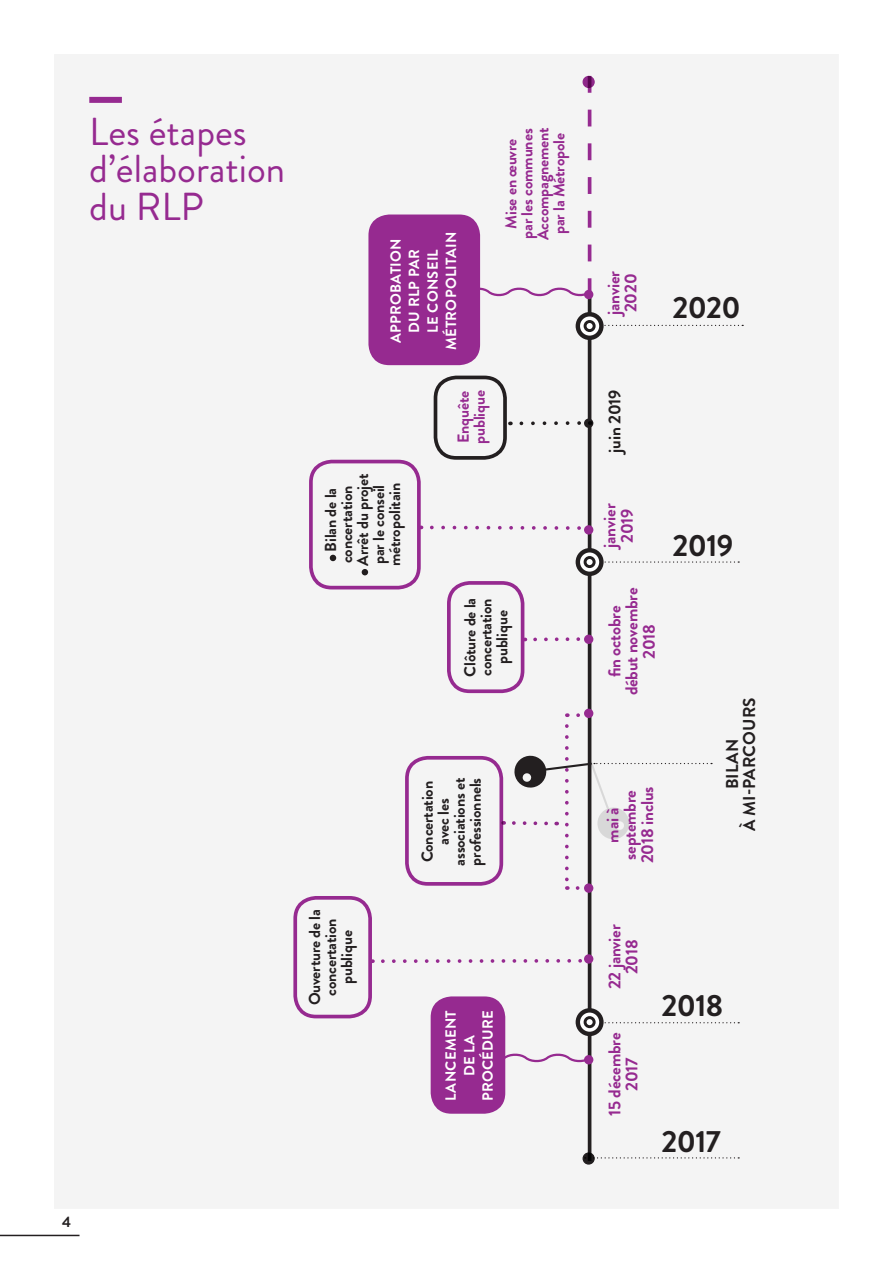
<style>
.page{position:relative;width:893px;height:1263px;background:#fff}
.page>*{position:absolute;margin:0;border:0;box-sizing:border-box;transform-origin:0 0}
.t1{font:39px/37.5px "Brandon Grotesque";color:#962a90}
.t2{font:700 30.75px "Brandon Grotesque";letter-spacing:-.02em;color:#231f20}
.t3{font:700 17.25px/17.2px "Brandon Grotesque";letter-spacing:-.01em;color:#962a90;text-align:center}
.t4{font:700 17.25px/17.2px "Brandon Grotesque";letter-spacing:.005em;color:#231f20;text-align:center}
.t5{font:700 15.9px/15.9px "Brandon Grotesque";letter-spacing:-.01em;color:#231f20;text-align:center}
.t6{font:700 15.9px/15.9px "Brandon Grotesque";letter-spacing:-.01em;color:#962a90}
.t7{font:700 15px "Brandon Grotesque";color:#231f20}
.t8{font:700 14.7px/18.5px "Brandon Grotesque";letter-spacing:.02em;color:#fff;text-align:center}
</style>
<div class="page">
<hr style="left:0;top:1235px;width:80px;height:1px;background:#231f20">
<div style="left:58px;top:58px;width:776px;height:1146px;background:#f4f4f4"></div>
<hr style="left:588px;top:294px;width:3px;height:867px;background:#231f20">
<div style="left:431px;top:996px;width:74px;height:118px;background:#962a90;border-radius:21px"></div>
<div style="left:368px;top:214px;width:112px;height:151px;background:#962a90;border-radius:21px"></div>
<div style="left:293px;top:896px;width:79px;height:122px;border:4px solid #962a90;border-radius:21px"></div>
<div style="left:405px;top:756px;width:98px;height:130px;border:4px solid #962a90;border-radius:21px"></div>
<div style="left:447px;top:581px;width:77px;height:112px;border:4px solid #962a90;border-radius:21px"></div>
<div style="left:309px;top:460px;width:112px;height:129px;border:4px solid #962a90;border-radius:21px"></div>
<div style="left:434px;top:376px;width:73px;height:84px;border:4px solid #231f20;border-radius:21px"></div>
<svg style="left:583px;top:1153px;width:11px;height:11px"></svg>
<div style="left:583px;top:1152px;width:12px;height:12px;border:1px solid #231f20;border-radius:50%"></div>
<div style="left:584px;top:954px;width:9px;height:10px;background:#962a90;border-radius:50%"></div>
<div style="left:584px;top:883px;width:9px;height:10px;background:#962a90;border-radius:50%"></div>
<div style="left:584px;top:709px;width:9px;height:9px;background:#962a90;border-radius:50%"></div>
<div style="left:584px;top:635px;width:9px;height:9px;background:#962a90;border-radius:50%"></div>
<div style="left:584px;top:525px;width:9px;height:9px;background:#962a90;border-radius:50%"></div>
<svg style="left:584px;top:418px;width:9px;height:10px"></svg>
<div style="left:583px;top:76px;width:12px;height:12px;border:1px solid #962a90;border-radius:50%"></div>
<svg style="left:505px;top:1050px;width:88px;height:15px"></svg>
<svg style="left:425px;top:76px;width:168px;height:223px"></svg>
<svg style="left:604px;top:561px;width:135px;height:2px"></svg>
<svg style="left:604px;top:1022px;width:135px;height:1px"></svg>
<svg style="left:585px;top:1157px;width:154px;height:1px"></svg>
<svg style="left:604px;top:325px;width:139px;height:1px"></svg>
<svg style="left:578px;top:1010px;width:23px;height:24px"></svg>
<div style="left:576px;top:1008px;width:28px;height:28px;border:4px solid #231f20;border-radius:50%"></div>
<div style="left:585px;top:1017px;width:9px;height:10px;background:#fff;border-radius:50%"></div>
<div style="left:584px;top:1016px;width:12px;height:12px;border:3px solid #231f20;border-radius:50%"></div>
<svg style="left:578px;top:550px;width:23px;height:24px"></svg>
<div style="left:576px;top:548px;width:28px;height:28px;border:4px solid #231f20;border-radius:50%"></div>
<div style="left:585px;top:557px;width:9px;height:10px;background:#fff;border-radius:50%"></div>
<div style="left:584px;top:556px;width:12px;height:12px;border:3px solid #231f20;border-radius:50%"></div>
<svg style="left:578px;top:314px;width:23px;height:24px"></svg>
<div style="left:576px;top:312px;width:28px;height:28px;border:4px solid #231f20;border-radius:50%"></div>
<div style="left:585px;top:321px;width:9px;height:10px;background:#fff;border-radius:50%"></div>
<div style="left:584px;top:320px;width:12px;height:12px;border:3px solid #231f20;border-radius:50%"></div>
<svg style="left:330px;top:555px;width:6px;height:6px"></svg>
<svg style="left:362px;top:569px;width:6px;height:6px"></svg>
<svg style="left:383px;top:959px;width:203px;height:4px"></svg>
<svg style="left:535px;top:637px;width:50px;height:4px"></svg>
<svg style="left:430px;top:524px;width:159px;height:8px"></svg>
<svg style="left:521px;top:421px;width:60px;height:4px"></svg>
<svg style="left:567px;top:713px;width:11px;height:4px"></svg>
<svg style="left:512px;top:726px;width:200px;height:164px"></svg>
<div style="left:89px;top:97px;width:33px;height:6px;background:#962a90"></div>
<h1 class="t1" style="left:89px;top:113px;width:197px">Les étapes d’élaboration du RLP</h1>
<p class="t8" style="left:387px;top:350px;width:121px;rotate:-90deg">APPROBATION<br>DU RLP PAR<br>LE CONSEIL<br>MÉTROPOLITAIN</p>
<p class="t6" style="left:503px;top:240px;width:114px;text-align:center;rotate:-90deg">Mise en œuvre par les communes<br>Accompagnement par la Métropole</p>
<p class="t5" style="left:323px;top:566px;width:94px;rotate:-90deg">Bilan de la concertation<br>Arrêt du projet par le conseil métropolitain</p>
<p class="t6" style="left:455px;top:444px;width:55px;rotate:-90deg">Enquête publique</p>
<p class="t5" style="left:462px;top:677px;width:80px;rotate:-90deg">Clôture de la concertation publique</p>
<p class="t5" style="left:307px;top:1005px;width:98px;rotate:-90deg">Ouverture de la concertation publique</p>
<p class="t5" style="left:420px;top:866px;width:90px;rotate:-90deg">Concertation avec les associations et professionnels</p>
<p class="t8" style="left:442px;top:1101px;width:93px;rotate:-90deg">LANCEMENT<br>DE LA<br>PROCÉDURE</p>
<p class="t7" style="left:62px;top:1211px;width:10px">4</p>
<p class="t3" style="left:605px;top:315px;width:46px;text-align:left;rotate:-90deg">janvier<br>2020</p>
<h2 class="t2" style="left:672px;top:286px;width:70px">2020</h2>
<p class="t4" style="left:606px;top:453px;width:65px;rotate:-90deg">juin 2019</p>
<p class="t3" style="left:601px;top:548px;width:46px;text-align:left;rotate:-90deg">janvier<br>2019</p>
<p class="t3" style="left:606px;top:695px;width:110px;rotate:-90deg">fin octobre début novembre<br>2018</p>
<p class="t3" style="left:604px;top:863px;width:79px;rotate:-90deg">mai à septembre<br>2018 inclus</p>
<h2 class="t2" style="left:672px;top:524px;width:62px">2019</h2>
<p class="t4" style="left:724px;top:831px;width:135px;rotate:-90deg">BILAN<br>À MI-PARCOURS</p>
<p class="t3" style="left:606px;top:989px;width:67px;rotate:-90deg">22 janvier<br>2018</p>
<p class="t3" style="left:606px;top:1116px;width:85px;rotate:-90deg">15 décembre<br>2017</p>
<h2 class="t2" style="left:661px;top:984px;width:63px">2018</h2>
<h2 class="t2" style="left:661px;top:1120px;width:61px">2017</h2>
</div>
